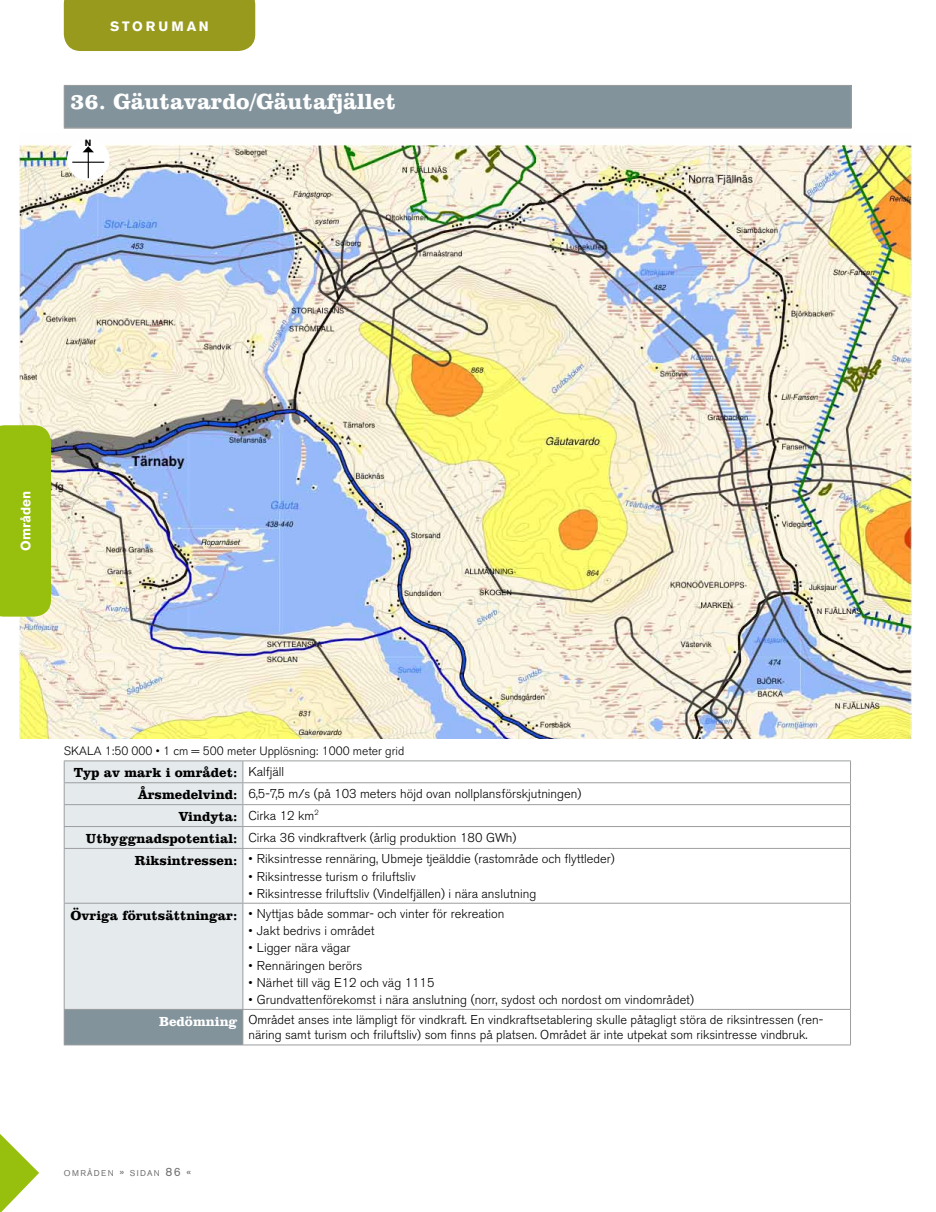
<style>
.page{position:relative;width:936px;height:1212px;background:#fff}
.page>*{position:absolute;margin:0;border:0;box-sizing:border-box;transform-origin:0 0}
.t1{font:700 22.5px "Clarendon BT";color:#fff}
.t2{font:700 13.5px "Clarendon BT";color:#000}
.t3{font:700 13.5px "Akzidenz Grotesk BE";letter-spacing:.2em;color:#fff}
.t4{font:700 13.5px "Akzidenz Grotesk BE";color:#fff}
.t5{font:300 12.75px/20.5px "Akzidenz Grotesk BE";color:#000}
.t6{font:300 12px "Akzidenz Grotesk BE";color:#000}
.t7{font:700 9px "Akzidenz Grotesk BE";color:#000}
.t8{font:8.4px "Akzidenz Grotesk BE";letter-spacing:.165em;color:#707172}
.s1{font-family:"Akzidenz Grotesk BE";font-weight:300;font-size:12.75px}
.s2{font-family:"Clarendon BT";font-weight:700;font-size:13.5px}
.s3{font-family:"Clarendon BT";font-weight:700;font-size:13.5px;color:#fff}
.s4{font-size:12px}
</style>
<div class="page">
<div style="left:64px;top:85px;width:787px;height:43px;background:#82939c"></div>
<hr style="left:64px;top:85px;width:787px;height:1px;background:#9c9e9f">
<hr style="left:64px;top:86px;width:1px;height:41px;background:#9c9e9f">
<hr style="left:850px;top:86px;width:1px;height:41px;background:#9c9e9f">
<hr style="left:64px;top:127px;width:787px;height:2px;background:#9c9e9f">
<div style="left:64px;top:1009px;width:179px;height:36px;background:#82939c"></div>
<hr style="left:64px;top:760px;width:179px;height:1px;background:#9c9e9f">
<hr style="left:243px;top:760px;width:607px;height:1px;background:#9c9e9f">
<hr style="left:243px;top:782px;width:607px;height:1px;background:#9c9e9f">
<hr style="left:243px;top:804px;width:607px;height:1px;background:#9c9e9f">
<hr style="left:850px;top:849px;width:1px;height:54px;background:#9c9e9f">
<hr style="left:243px;top:903px;width:607px;height:1px;background:#9c9e9f">
<hr style="left:850px;top:903px;width:1px;height:106px;background:#9c9e9f">
<hr style="left:64px;top:1009px;width:179px;height:1px;background:#9c9e9f">
<hr style="left:64px;top:1010px;width:1px;height:34px;background:#9c9e9f">
<hr style="left:243px;top:1009px;width:607px;height:1px;background:#9c9e9f">
<hr style="left:242px;top:1010px;width:1px;height:34px;background:#9c9e9f">
<hr style="left:850px;top:1010px;width:1px;height:34px;background:#9c9e9f">
<hr style="left:64px;top:1044px;width:179px;height:1px;background:#9c9e9f">
<hr style="left:243px;top:1044px;width:607px;height:1px;background:#9c9e9f">
<hr style="left:243px;top:826px;width:607px;height:1px;background:#9c9e9f">
<div style="left:64px;top:761px;width:179px;height:248px;background:#e5eaec"></div>
<svg style="left:850px;top:761px;width:1px;height:87px"></svg>
<hr style="left:64px;top:848px;width:179px;height:1px;background:#9c9e9f">
<hr style="left:243px;top:848px;width:607px;height:1px;background:#9c9e9f">
<img style="left:19px;top:144px;width:892px;height:595px">
<svg style="left:0;top:1134px;width:39px;height:78px"></svg>
<div style="left:0;top:425px;width:51px;height:192px;background:#97bf0d"></div>
<div style="left:64px;top:0;width:191px;height:51px;background:#979a1d"></div>
<div style="left:67px;top:138px;width:42px;height:43px;background:#fff;border-radius:50%"></div>
<svg style="left:83px;top:146px;width:11px;height:32px"></svg>
<hr style="left:72px;top:162px;width:32px;height:1px;background:#000">
<p class="t3" style="left:110px;top:18px;width:100px">STORUMAN</p>
<h1 class="t1" style="left:70px;top:88px;width:327px">36. Gäutavardo/Gäutafjället</h1>
<p class="t7" style="left:85px;top:138px;width:8px">N</p>
<p class="t4" style="left:18px;top:551px;width:61px;rotate:-90deg">Områden</p>
<p class="t6" style="left:64px;top:744px;width:342px">SKALA 1:50 000 • 1 cm = 500 meter Upplösning: 1000 meter grid</p>
<p class="t2" style="left:74px;top:764px;width:212px">Typ av mark i området: <span class="s1">Kalfjäll</span></p>
<p class="t5" style="left:138px;top:783px;width:445px"><span class="s2">Årsmedelvind:</span> 6,5-7,5 m/s (på 103 meters höjd ovan nollplansförskjutningen)</p>
<p class="t5" style="left:179px;top:805px;width:141px"><span class="s2">Vindyta:</span> Cirka 12 km<sup>2</sup></p>
<p class="t5" style="left:86px;top:827px;width:432px"><span class="s2">Utbyggnadspotential:</span> Cirka 36 vindkraftverk (årlig produktion 180 GWh)</p>
<p class="t5" style="left:135px;top:849px;width:481px"><span class="s2">Riksintressen:</span> • Riksintresse rennäring, Ubmeje tjeälddie (rastområde och flyttleder)</p>
<p class="t5" style="left:248px;top:866px;width:169px">• Riksintresse turism o friluftsliv</p>
<p class="t5" style="left:71px;top:883px;width:467px;text-indent:178px">• Riksintresse friluftsliv (Vindelfjällen) i nära anslutning<br><span class="s2">Övriga förutsättningar:</span> • Nyttjas både sommar- och vinter för rekreation</p>
<p class="t5" style="left:248px;top:921px;width:127px">• Jakt bedrivs i området</p>
<p class="t5" style="left:248px;top:938px;width:104px">• Ligger nära vägar</p>
<p class="t5" style="left:248px;top:955px;width:115px">• Rennäringen berörs</p>
<p class="t5" style="left:248px;top:972px;width:187px">• Närhet till väg E12 och väg 1115</p>
<p class="t5" style="left:159px;top:989px;width:665px;text-indent:89px">• Grundvattenförekomst i nära anslutning (norr, sydost och nordost om vindområdet)<br><span class="s3">Bedömning</span> Området anses inte lämpligt för vindkraft. En vindkraftsetablering skulle påtagligt störa de riksintressen (ren-</p>
<p class="t5" style="left:248px;top:1025px;width:561px">näring samt turism och friluftsliv) som finns på platsen. Området är inte utpekat som riksintresse vindbruk.</p>
<p class="t8" style="left:64px;top:1168px;width:129px">OMRÅDEN <span class="s4">»</span> SIDAN <span class="s4">86 «</span></p>
</div>
